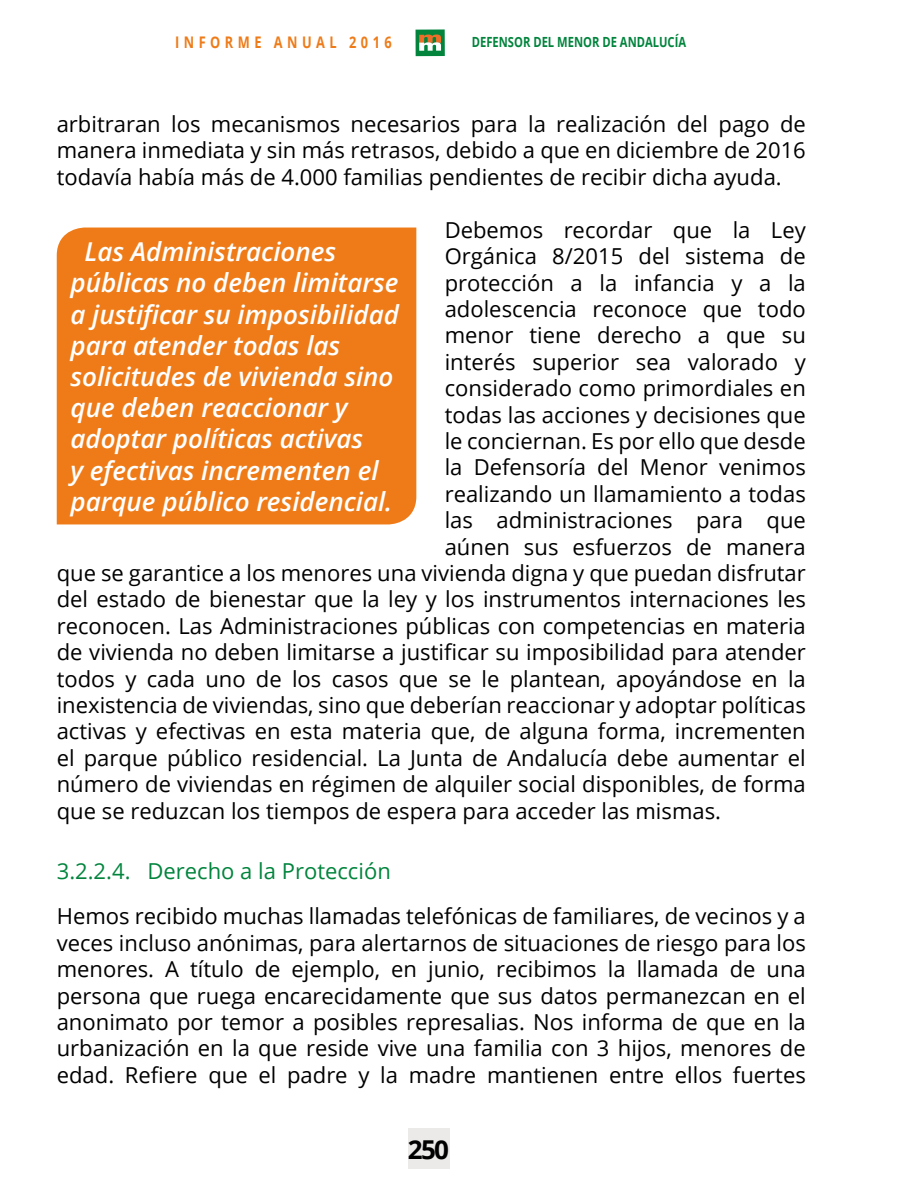
<style>
.page{position:relative;width:908px;height:1191px;background:#fff}
.page>*{position:absolute;margin:0;border:0;box-sizing:border-box;transform-origin:0 0}
.t1{font:italic 600 26px/31.2px "Open Sans";color:#fff}
.t2{font:700 26px "Open Sans";color:#000}
.t3{font:22px/26.4px "Open Sans";color:#000;text-align:justify}
.t4{font:22px "Open Sans";color:#02843d}
.t5{font:700 16px "Open Sans";letter-spacing:.35em;color:#ee7b18;scale:.8 1}
.t6{font:700 14px "Open Sans";color:#02843d;scale:.8 1}
</style>
<div class="page">
<div style="left:408px;top:1128px;width:41px;height:41px;background:#ece9e9"></div>
<div style="left:415px;top:29px;width:29px;height:27px;background:#02843d"></div>
<svg style="left:419px;top:35px;width:22px;height:16px"></svg>
<div style="left:56px;top:227px;width:361px;height:298px;background:#ee7b18"></div>
<p class="t5" style="left:175px;top:31px;width:272px">INFORME ANUAL 2016</p>
<p class="t6" style="left:471px;top:32px;width:269px">DEFENSOR DEL MENOR DE ANDALUCÍA</p>
<p class="t3" style="left:57px;top:110px;width:750px">arbitraran los mecanismos necesarios para la realización del pago de manera inmediata y sin más retrasos, debido a que en diciembre de 2016 todavía había más de 4.000 familias pendientes de recibir dicha ayuda.</p>
<p class="t3" style="left:444px;top:216px;width:362px">Debemos recordar que la Ley</p>
<p class="t3" style="left:444px;top:242px;width:362px">Orgánica 8/2015 del sistema de</p>
<p class="t3" style="left:444px;top:269px;width:362px">protección a la infancia y a la</p>
<p class="t3" style="left:444px;top:295px;width:362px">adolescencia reconoce que todo</p>
<p class="t3" style="left:444px;top:321px;width:362px">menor tiene derecho a que su</p>
<p class="t3" style="left:444px;top:348px;width:362px">interés superior sea valorado y</p>
<p class="t3" style="left:444px;top:374px;width:362px">considerado como primordiales en</p>
<p class="t3" style="left:444px;top:401px;width:362px">todas las acciones y decisiones que</p>
<p class="t3" style="left:444px;top:427px;width:362px">le conciernan. Es por ello que desde</p>
<p class="t3" style="left:444px;top:453px;width:362px">la Defensoría del Menor venimos</p>
<p class="t3" style="left:444px;top:480px;width:362px">realizando un llamamiento a todas</p>
<p class="t3" style="left:444px;top:506px;width:362px">las administraciones para que</p>
<p class="t3" style="left:444px;top:533px;width:362px">aúnen sus esfuerzos de manera</p>
<p class="t3" style="left:57px;top:559px;width:750px">que se garantice a los menores una vivienda digna y que puedan disfrutar</p>
<p class="t3" style="left:57px;top:585px;width:750px">del estado de bienestar que la ley y los instrumentos internaciones les</p>
<p class="t3" style="left:57px;top:612px;width:750px">reconocen. Las Administraciones públicas con competencias en materia</p>
<p class="t3" style="left:57px;top:638px;width:750px">de vivienda no deben limitarse a justificar su imposibilidad para atender</p>
<p class="t3" style="left:57px;top:665px;width:750px">todos y cada uno de los casos que se le plantean, apoyándose en la</p>
<p class="t3" style="left:57px;top:691px;width:750px">inexistencia de viviendas, sino que deberían reaccionar y adoptar políticas</p>
<p class="t3" style="left:57px;top:717px;width:750px">activas y efectivas en esta materia que, de alguna forma, incrementen</p>
<p class="t3" style="left:57px;top:744px;width:750px">el parque público residencial. La Junta de Andalucía debe aumentar el</p>
<p class="t3" style="left:57px;top:770px;width:750px">número de viviendas en régimen de alquiler social disponibles, de forma</p>
<p class="t3" style="left:57px;top:797px;width:665px">que se reduzcan los tiempos de espera para acceder las mismas.</p>
<p class="t4" style="left:57px;top:856px;width:335px">3.2.2.4. Derecho a la Protección</p>
<p class="t3" style="left:57px;top:902px;width:750px">Hemos recibido muchas llamadas telefónicas de familiares, de vecinos y a veces incluso anónimas, para alertarnos de situaciones de riesgo para los menores. A título de ejemplo, en junio, recibimos la llamada de una persona que ruega encarecidamente que sus datos permanezcan en el anonimato por temor a posibles represalias. Nos informa de que en la urbanización en la que reside vive una familia con 3 hijos, menores de edad. Refiere que el padre y la madre mantienen entre ellos fuertes</p>
<p class="t1" style="left:70px;top:235px;width:330px;text-indent:14px">Las Administraciones públicas no deben limitarse a justificar su imposibilidad para atender todas las solicitudes de vivienda sino que deben reaccionar y adoptar políticas activas<br>y efectivas incrementen el parque público residencial.</p>
<p class="t2" style="left:408px;top:1131px;width:43px">250</p>
</div>
